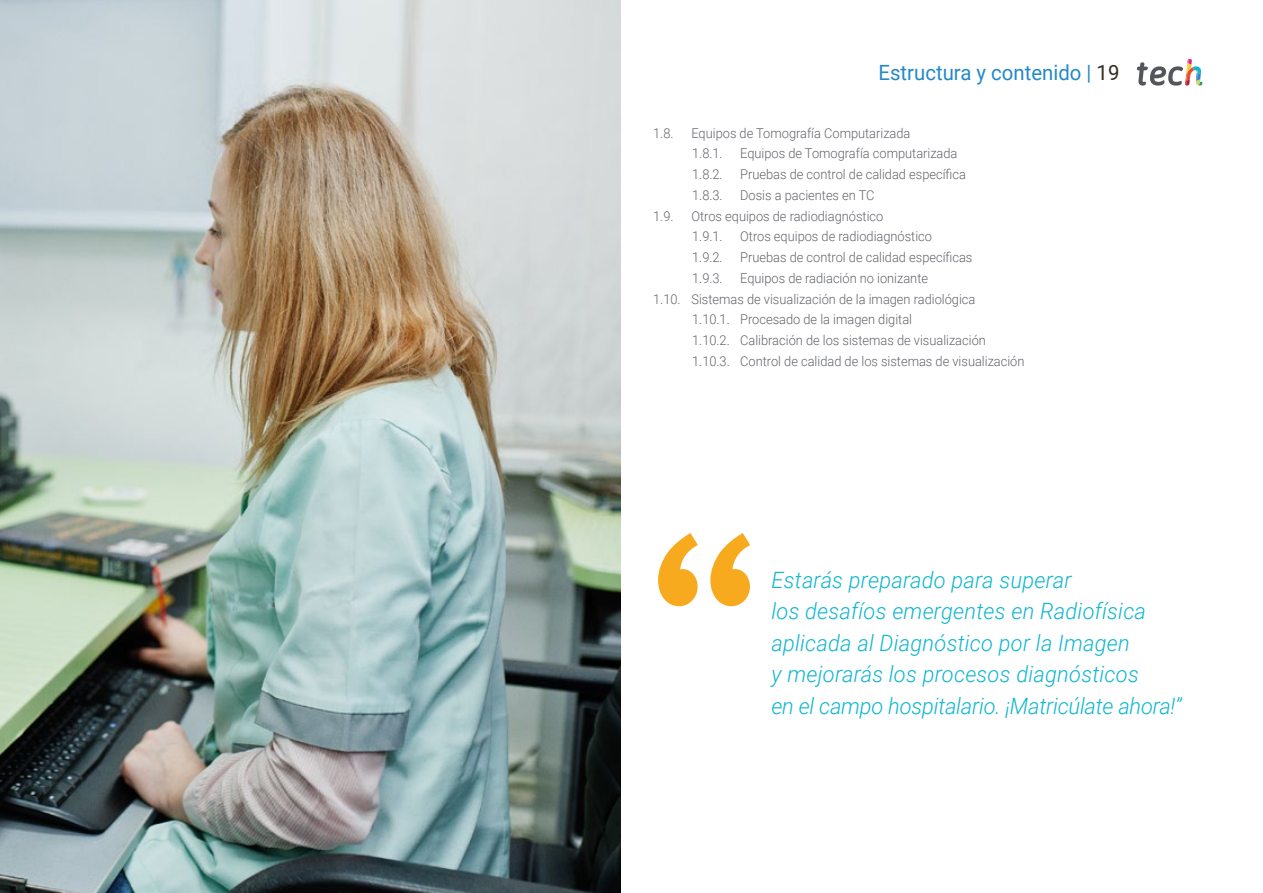
<style>
.page{position:relative;width:1263px;height:893px;background:#fff}
.page>*{position:absolute;margin:0;border:0;box-sizing:border-box;transform-origin:0 0}
.t1{font:italic 300 22.5px/31.5px "Roboto";letter-spacing:.01em;color:#0fb6cf}
.t2{font:21px "Roboto";color:#2488c9}
.t3{font:300 13.5px/20.7px "Roboto";color:#61646a;scale:.95 1}
.s1{color:#312e20}
</style>
<div class="page">
<img style="left:0;top:0;width:621px;height:893px">
<svg style="left:658px;top:533px;width:92px;height:73px"></svg>
<svg style="left:1137px;top:59px;width:65px;height:27px"></svg>
<h2 class="t2" style="left:878px;top:57px;width:242px">Estructura y contenido | <span class="s1">19</span></h2>
<p class="t3" style="left:653px;top:122px;width:23px">1.8.</p>
<p class="t3" style="left:691px;top:122px;width:232px">Equipos de Tomografía Computarizada<br>1.8.1.</p>
<p class="t3" style="left:740px;top:143px;width:230px">Equipos de Tomografía computarizada</p>
<p class="t3" style="left:692px;top:164px;width:34px">1.8.2.</p>
<p class="t3" style="left:740px;top:164px;width:239px">Pruebas de control de calidad específica</p>
<p class="t3" style="left:692px;top:184px;width:34px">1.8.3.</p>
<p class="t3" style="left:740px;top:184px;width:143px">Dosis a pacientes en TC</p>
<p class="t3" style="left:653px;top:205px;width:23px">1.9.</p>
<p class="t3" style="left:691px;top:205px;width:203px">Otros equipos de radiodiagnóstico<br>1.9.1.</p>
<p class="t3" style="left:740px;top:226px;width:203px">Otros equipos de radiodiagnóstico</p>
<p class="t3" style="left:692px;top:247px;width:34px">1.9.2.</p>
<p class="t3" style="left:740px;top:247px;width:246px">Pruebas de control de calidad específicas</p>
<p class="t3" style="left:692px;top:267px;width:34px">1.9.3.</p>
<p class="t3" style="left:740px;top:267px;width:199px">Equipos de radiación no ionizante</p>
<p class="t3" style="left:653px;top:288px;width:341px">1.10. Sistemas de visualización de la imagen radiológica</p>
<p class="t3" style="left:692px;top:309px;width:233px">1.10.1. Procesado de la imagen digital</p>
<p class="t3" style="left:692px;top:330px;width:311px">1.10.2. Calibración de los sistemas de visualización</p>
<p class="t3" style="left:692px;top:350px;width:351px">1.10.3. Control de calidad de los sistemas de visualización</p>
<h1 class="t1" style="left:771px;top:563px;width:412px">Estarás preparado para superar<br>los desafíos emergentes en Radiofísica aplicada al Diagnóstico por la Imagen<br>y mejorarás los procesos diagnósticos<br>en el campo hospitalario. ¡Matricúlate ahora!”</h1>
</div>
